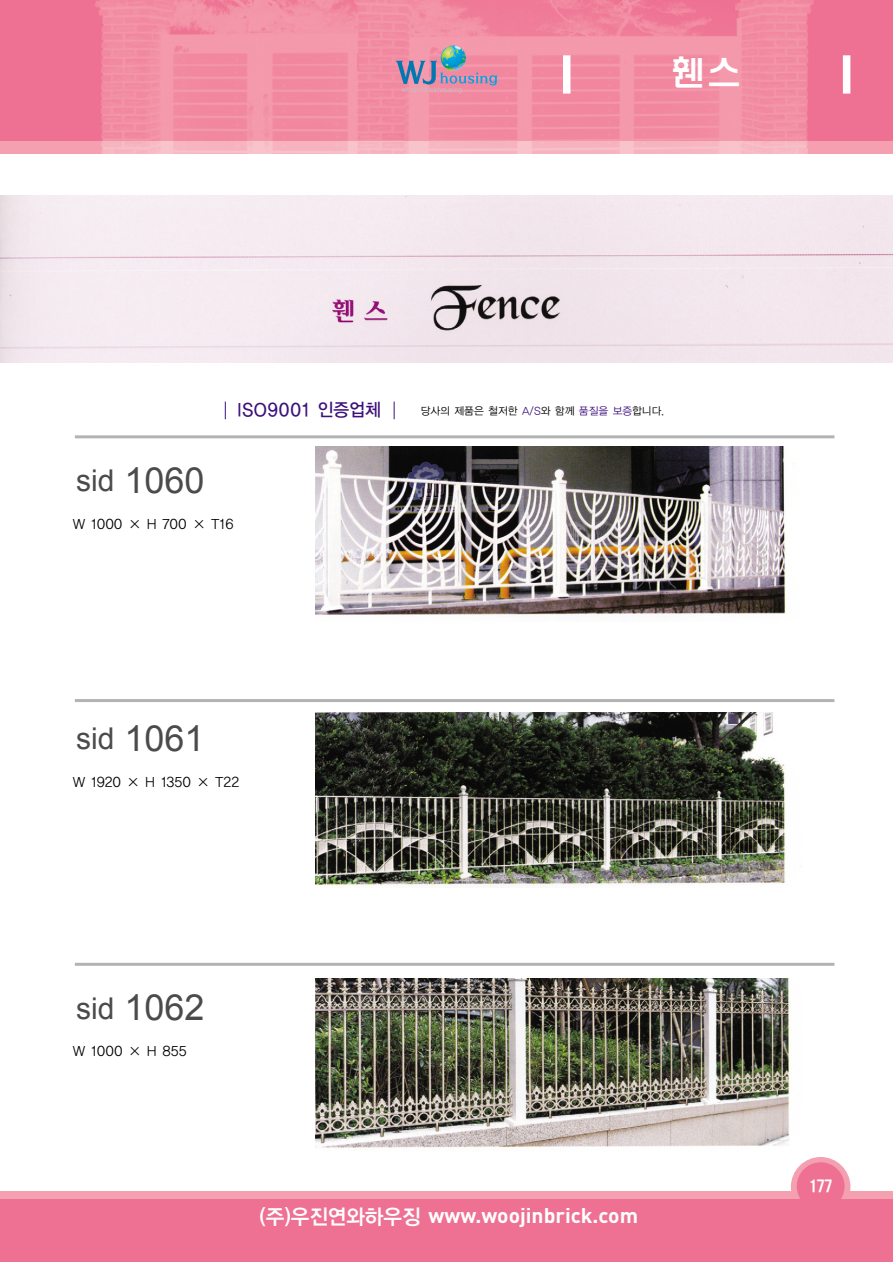
<style>
.page{position:relative;width:893px;height:1262px;background:#fff}
.page>*{position:absolute;margin:0;border:0;box-sizing:border-box;transform-origin:0 0}
.t1{font:36px "Arial";color:#4b4b4b}
.t2{font:500 36px "HY Wul Nun";color:#fff}
.t3{font:700 21px "DIN";color:#fff}
.t4{font:18px "YGO13";letter-spacing:-.03em;color:#3d107b;scale:.95 1}
.t5{font:500 15px "HY Head Line";color:#fff;scale:.95 1}
.t6{font:13.5px "YGO12";letter-spacing:-.06em;color:#000}
.t7{font:10.5px "YGO12";letter-spacing:-.07em;color:#000}
.s1{color:#3d107b}
.s2{font-size:30px}
.s3{font-family:"YGO14";font-weight:400}
</style>
<div class="page">
<img style="left:52px;top:140px;width:788px;height:13px">
<div style="left:0;top:0;width:892px;height:140px;background:#ee7193"></div>
<img style="left:95px;top:0;width:719px;height:140px">
<div style="left:0;top:196px;width:892px;height:166px;background:#f3e8ed"></div>
<img style="left:315px;top:446px;width:479px;height:169px">
<img style="left:315px;top:712px;width:470px;height:174px">
<img style="left:315px;top:978px;width:475px;height:170px">
<div style="left:0;top:1191px;width:892px;height:71px;background:#f5a0b1"></div>
<div style="left:842px;top:55px;width:8px;height:39px;background:#fff"></div>
<div style="left:563px;top:55px;width:7px;height:39px;background:#fff"></div>
<div style="left:790px;top:1157px;width:60px;height:59px;background:#f5a0b1;border-radius:50%"></div>
<div style="left:796px;top:1162px;width:48px;height:48px;background:#ee7193;border-radius:50%"></div>
<div style="left:0;top:1199px;width:892px;height:63px;background:#ee7193"></div>
<svg style="left:395px;top:61px;width:102px;height:32px;background:#be8eab"></svg>
<img style="left:440px;top:45px;width:26px;height:26px">
<hr style="left:75px;top:435px;width:759px;height:3px;background:#b3b3b3">
<hr style="left:75px;top:699px;width:759px;height:3px;background:#b3b3b3">
<hr style="left:75px;top:962px;width:759px;height:3px;background:#b3b3b3">
<svg style="left:225px;top:401px;width:1px;height:18px"></svg>
<svg style="left:394px;top:401px;width:1px;height:18px"></svg>
<h1 class="t2" style="left:670px;top:58px;width:73px">휀스</h1>
<h3 class="t4" style="left:237px;top:401px;width:154px">ISO9001 인증업체</h3>
<p class="t7" style="left:420px;top:405px;width:245px">당사의 제품은 철저한 <span class="s1">A/S</span>와 함께 <span class="s1">품질을 보증</span>합니다.</p>
<h1 class="t1" style="left:76px;top:460px;width:130px"><span class="s2">sid</span> 1060</h1>
<p class="t6" style="left:72px;top:518px;width:163px">W 1000 × H 700 × T16</p>
<h1 class="t1" style="left:76px;top:718px;width:130px"><span class="s2">sid</span> 1061</h1>
<p class="t6" style="left:72px;top:776px;width:168px">W 1920 × H 1350 × T22</p>
<h1 class="t1" style="left:76px;top:987px;width:130px"><span class="s2">sid</span> 1062</h1>
<p class="t6" style="left:72px;top:1045px;width:116px">W 1000 × H 855</p>
<h2 class="t3" style="left:259px;top:1207px;width:381px"><span class="s3">(주)우진연와하우징</span> www.woojinbrick.com</h2>
<p class="t5" style="left:809px;top:1180px;width:26px">177</p>
</div>
